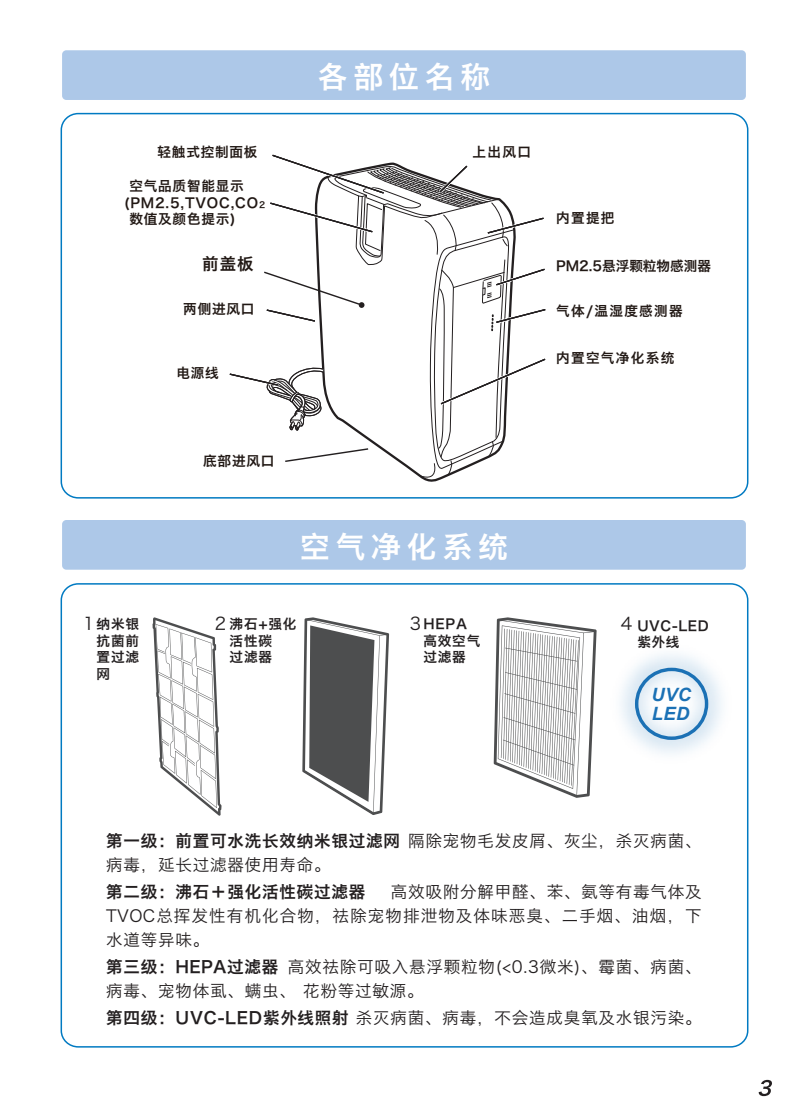
<style>
.page{position:relative;width:808px;height:1106px;background:#fff}
.page>*{position:absolute;margin:0;border:0;box-sizing:border-box;transform-origin:0 0}
.t1{font:29.7px "Hiragino Sans GB W6";letter-spacing:.2em;color:#fff}
.t2{font:italic 700 18.3px/19.6px "Arial";letter-spacing:.02em;color:#1b71b5}
.t3{font:17.25px "Hiragino Sans GB W3";color:#231f20}
.t4{font:16.5px/24px "Hiragino Sans GB W3";letter-spacing:.05em;color:#231f20;text-align:justify}
.t5{font:16.5px "Hiragino Sans GB W6";letter-spacing:.05em;color:#231f20}
.t6{font:16.5px "Hiragino Sans GB W6";color:#211814}
.t7{font:13.65px "Hiragino Sans GB W6";letter-spacing:.06em;color:#211814}
.t8{font:13.65px/16.5px "Hiragino Sans GB W6";letter-spacing:.06em;color:#231f20}
.t9{font:13.65px "Hiragino Sans GB W6";letter-spacing:.1em;color:#211814}
.t10{font:13.65px "Hiragino Sans GB W6";color:#211814}
.s1{font-size:8.55px}
.s2{font-family:"Hiragino Sans GB W3"}
.s3{font-family:"Hiragino Sans GB W6"}
</style>
<div class="page">
<svg style="left:759px;top:1079px;width:13px;height:17px"></svg>
<div style="left:62px;top:50px;width:684px;height:50px;background:#adc8e8;border-radius:4px"></div>
<div style="left:62px;top:520px;width:684px;height:49px;background:#adc8e8;border-radius:4px"></div>
<svg style="left:153px;top:617px;width:69px;height:198px"></svg>
<svg style="left:302px;top:617px;width:87px;height:198px"></svg>
<svg style="left:494px;top:617px;width:84px;height:180px"></svg>
<svg style="left:571px;top:640px;width:8px;height:145px"></svg>
<svg style="left:569px;top:639px;width:7px;height:145px"></svg>
<svg style="left:566px;top:639px;width:8px;height:145px"></svg>
<svg style="left:564px;top:639px;width:8px;height:144px"></svg>
<svg style="left:562px;top:638px;width:7px;height:144px"></svg>
<svg style="left:560px;top:638px;width:7px;height:143px"></svg>
<svg style="left:557px;top:638px;width:7px;height:142px"></svg>
<svg style="left:555px;top:637px;width:7px;height:142px"></svg>
<svg style="left:553px;top:637px;width:7px;height:141px"></svg>
<svg style="left:551px;top:637px;width:6px;height:140px"></svg>
<svg style="left:548px;top:636px;width:7px;height:140px"></svg>
<svg style="left:546px;top:636px;width:7px;height:140px"></svg>
<svg style="left:544px;top:635px;width:6px;height:140px"></svg>
<svg style="left:542px;top:635px;width:6px;height:139px"></svg>
<svg style="left:539px;top:635px;width:6px;height:138px"></svg>
<svg style="left:537px;top:634px;width:6px;height:138px"></svg>
<svg style="left:535px;top:634px;width:6px;height:137px"></svg>
<svg style="left:533px;top:634px;width:5px;height:136px"></svg>
<svg style="left:530px;top:633px;width:6px;height:136px"></svg>
<svg style="left:528px;top:633px;width:5px;height:135px"></svg>
<svg style="left:526px;top:632px;width:5px;height:135px"></svg>
<svg style="left:523px;top:632px;width:6px;height:135px"></svg>
<svg style="left:521px;top:632px;width:5px;height:134px"></svg>
<svg style="left:519px;top:631px;width:5px;height:134px"></svg>
<svg style="left:517px;top:631px;width:5px;height:133px"></svg>
<svg style="left:514px;top:631px;width:5px;height:132px"></svg>
<svg style="left:512px;top:630px;width:5px;height:132px"></svg>
<svg style="left:510px;top:630px;width:4px;height:131px"></svg>
<svg style="left:508px;top:629px;width:4px;height:131px"></svg>
<svg style="left:505px;top:629px;width:5px;height:130px"></svg>
<svg style="left:503px;top:629px;width:4px;height:130px"></svg>
<svg style="left:501px;top:628px;width:4px;height:130px"></svg>
<img style="left:578px;top:610px;width:171px;height:188px">
<div style="left:635px;top:667px;width:73px;height:73px;border:3px solid #1b71b5;border-radius:50%"></div>
<svg style="left:227px;top:154px;width:321px;height:345px"></svg>
<h1 class="t1" style="left:318px;top:57px;width:174px">各部位名称</h1>
<p class="t7" style="left:158px;top:143px;width:102px">轻触式控制面板</p>
<p class="t7" style="left:473px;top:142px;width:60px">上出风口</p>
<p class="t7" style="left:129px;top:177px;width:116px">空气品质智能显示</p>
<p class="t7" style="left:124px;top:194px;width:143px">(PM2.5,TVOC,CO<span class="s1">2</span></p>
<p class="t7" style="left:129px;top:210px;width:108px">数值及颜色提示)</p>
<p class="t6" style="left:202px;top:253px;width:53px">前盖板</p>
<p class="t7" style="left:183px;top:299px;width:73px">两侧进风口</p>
<p class="t7" style="left:176px;top:364px;width:44px">电源线</p>
<p class="t7" style="left:556px;top:208px;width:60px">内置提把</p>
<p class="t10" style="left:556px;top:256px;width:156px">PM2.5悬浮颗粒物感测器</p>
<p class="t9" style="left:556px;top:301px;width:128px">气体/温湿度感测器</p>
<p class="t9" style="left:556px;top:348px;width:120px">内置空气净化系统</p>
<p class="t7" style="left:203px;top:452px;width:73px">底部进风口</p>
<h1 class="t1" style="left:300px;top:527px;width:209px">空气净化系统</h1>
<p class="t3" style="left:83px;top:613px;width:13px">1</p>
<p class="t3" style="left:215px;top:613px;width:13px">2</p>
<p class="t3" style="left:410px;top:613px;width:13px">3</p>
<p class="t3" style="left:621px;top:613px;width:13px">4</p>
<p class="t8" style="left:97px;top:615px;width:44px;text-align:justify">纳米银抗菌前置过滤网</p>
<p class="t8" style="left:230px;top:615px;width:68px">沸石+强化活性碳<br>过滤器</p>
<p class="t8" style="left:423px;top:615px;width:58px">HEPA高效空气过滤器</p>
<p class="t8" style="left:637px;top:617px;width:73px">UVC-LED紫外线</p>
<p class="t2" style="left:651px;top:685px;width:41px">UVC<br>LED</p>
<p class="t5" style="left:106px;top:830px;width:597px">第一级：前置可水洗长效纳米银过滤网 <span class="s2">隔除宠物毛发皮屑、灰尘，杀灭病菌、</span></p>
<p class="t4" style="left:106px;top:852px;width:226px">病毒，延长过滤器使用寿命。</p>
<p class="t5" style="left:106px;top:881px;width:261px">第二级：沸石＋强化活性碳过滤器</p>
<p class="t4" style="left:106px;top:879px;width:597px;text-indent:284px">高效吸附分解甲醛、苯、氨等有毒气体及TVOC总挥发性有机化合物，祛除宠物排泄物及体味恶臭、二手烟、油烟，下水道等异味。</p>
<p class="t4" style="left:106px;top:954px;width:597px"><span class="s3">第三级：HEPA过滤器</span> 高效祛除可吸入悬浮颗粒物(&lt;0.3微米)、霉菌、病菌、病毒、宠物体虱、螨虫、 花粉等过敏源。</p>
<p class="t4" style="left:106px;top:1005px;width:597px"><span class="s3">第四级：UVC-LED紫外线照射</span> 杀灭病菌、病毒，不会造成臭氧及水银污染。</p>
</div>
